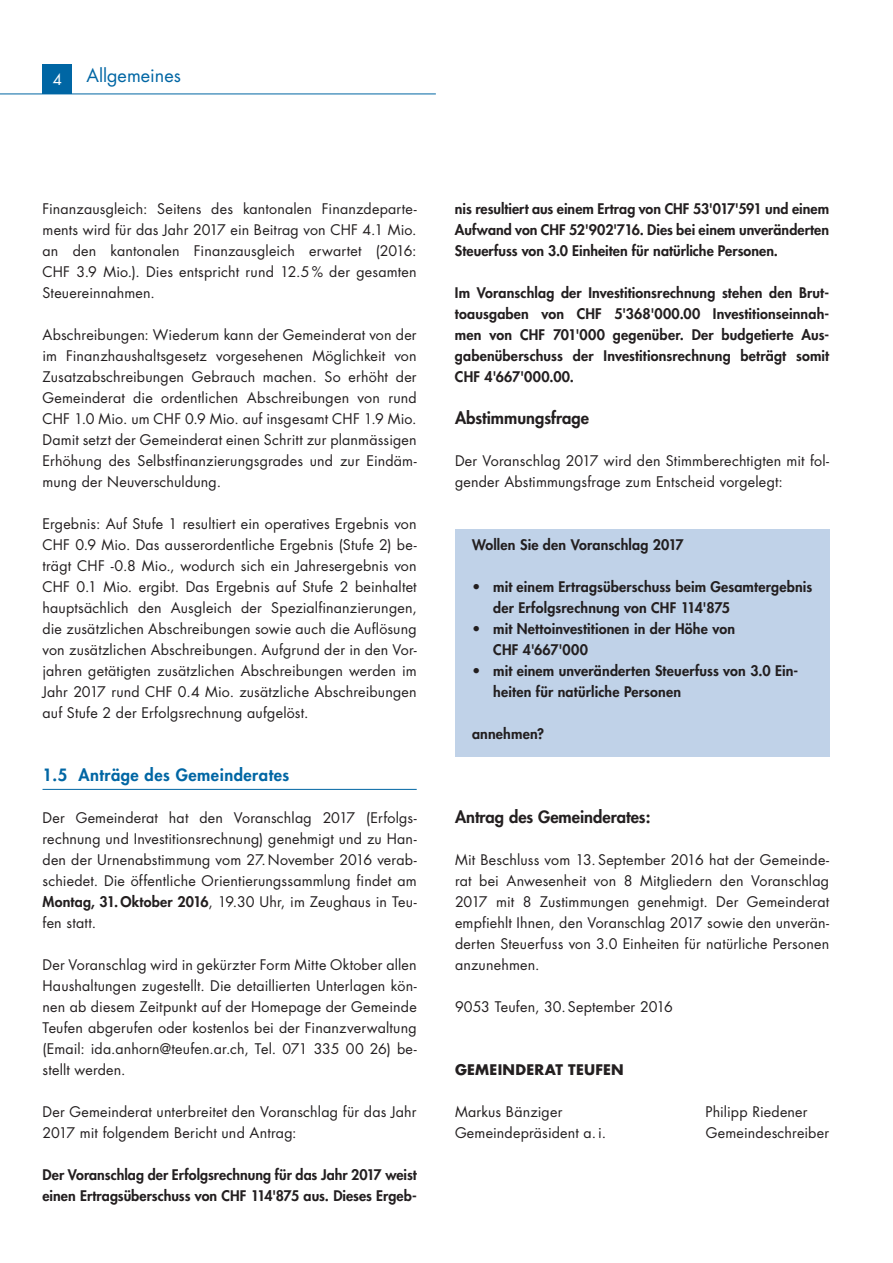
<style>
.page{position:relative;width:893px;height:1263px;background:#fff}
.page>*{position:absolute;margin:0;border:0;box-sizing:border-box;transform-origin:0 0}
.t1{font:18px "Futura Std";color:#0066a4}
.t2{font:800 16.5px "Futura Std";color:#231f20}
.t3{font:800 16.5px "Futura Std";letter-spacing:.03em;color:#0066a4}
.t4{font:15px "Futura Std";color:#fff}
.t5{font:14.25px/21px "Futura Std";letter-spacing:.015em;color:#231f20;text-align:justify}
.t6{font:800 14.25px/21px "Futura Std";letter-spacing:.005em;color:#231f20}
.t7{font:700 14.25px "Futura Std";letter-spacing:.02em;color:#231f20}
.s1{font-weight:800}
.s2{font-weight:400}
</style>
<div class="page">
<div style="left:43px;top:64px;width:29px;height:30px;background:#0066a4"></div>
<hr style="left:0;top:94px;width:436px;height:1px;background:#0066a4">
<hr style="left:43px;top:789px;width:374px;height:1px;background:#0066a4">
<div style="left:455px;top:529px;width:374px;height:227px;background:#c0d2e8"></div>
<p class="t4" style="left:53px;top:70px;width:11px">4</p>
<p class="t1" style="left:86px;top:64px;width:96px">Allgemeines</p>
<p class="t5" style="left:43px;top:198px;width:376px">Finanzausgleich: Seitens des kantonalen Finanzdeparte&shy;ments wird für das Jahr 2017 ein Beitrag von CHF 4.1 Mio. an den kantonalen Finanzausgleich erwartet (2016:<br>CHF 3.9 Mio.). Dies entspricht rund 12.5% der gesamten Steuereinnahmen.</p>
<p class="t5" style="left:43px;top:324px;width:376px">Abschreibungen: Wiederum kann der Gemeinderat von der im Finanzhaushaltsgesetz vorgesehenen Möglichkeit von Zusatzabschreibungen Gebrauch machen. So erhöht der Gemeinderat die ordentlichen Abschreibungen von rund CHF 1.0 Mio. um CHF 0.9 Mio. auf insgesamt CHF 1.9 Mio.<br>Damit setzt der Gemeinderat einen Schritt zur planmässigen Erhöhung des Selbstfinanzierungsgrades und zur Eindäm&shy;mung der Neuverschuldung.</p>
<p class="t5" style="left:43px;top:513px;width:376px">Ergebnis: Auf Stufe 1 resultiert ein operatives Ergebnis von CHF 0.9 Mio. Das ausserordentliche Ergebnis (Stufe 2) be&shy;trägt CHF -0.8 Mio., wodurch sich ein Jahresergebnis von CHF 0.1 Mio. ergibt. Das Ergebnis auf Stufe 2 beinhaltet hauptsächlich den Ausgleich der Spezialfinanzierungen, die zusätzlichen Abschreibungen sowie auch die Auflösung von zusätzlichen Abschreibungen. Aufgrund der in den Vor&shy;jahren getätigten zusätzlichen Abschreibungen werden im Jahr 2017 rund CHF 0.4 Mio. zusätzliche Abschreibungen auf Stufe 2 der Erfolgsrechnung aufgelöst.</p>
<p class="t3" style="left:43px;top:764px;width:248px">1.5 Anträge des Gemeinderates</p>
<p class="t5" style="left:43px;top:807px;width:376px">Der Gemeinderat hat den Voranschlag 2017 (Erfolgs&shy;rechnung und Investitionsrechnung) genehmigt und zu Han&shy;den der Urnenabstimmung vom 27. November 2016 verab&shy;schiedet. Die öffentliche Orientierungssammlung findet am <span class="s1">Montag, 31.Oktober 2016</span>, 19.30 Uhr, im Zeughaus in Teu&shy;fen statt.</p>
<p class="t5" style="left:43px;top:954px;width:376px">Der Voranschlag wird in gekürzter Form Mitte Oktober allen Haushaltungen zugestellt. Die detaillierten Unterlagen kön&shy;nen ab diesem Zeitpunkt auf der Homepage der Gemeinde Teufen abgerufen oder kostenlos bei der Finanzverwaltung (Email: ida.anhorn@teufen.ar.ch, Tel. 071 335 00 26) be&shy;stellt werden.</p>
<p class="t5" style="left:43px;top:1101px;width:376px">Der Gemeinderat unterbreitet den Voranschlag für das Jahr<br>2017 mit folgendem Bericht und Antrag:</p>
<p class="t6" style="left:43px;top:1164px;width:376px">Der Voranschlag der Erfolgsrechnung für das Jahr 2017 weist einen Ertragsüberschuss von CHF 114'875 aus. Dieses Ergeb-</p>
<p class="t6" style="left:455px;top:198px;width:376px;text-align:justify">nis resultiert aus einem Ertrag von CHF 53'017'591 und einem Aufwand von CHF 52'902'716. Dies bei einem unveränderten Steuerfuss von 3.0 Einheiten für natürliche Personen.</p>
<p class="t6" style="left:455px;top:282px;width:376px;text-align:justify">Im Voranschlag der Investitionsrechnung stehen den Brut&shy;toausgaben von CHF 5'368'000.00 Investitionseinnah&shy;men von CHF 701'000 gegenüber. Der budgetierte Aus&shy;gabenüberschuss der Investitionsrechnung beträgt somit CHF 4'667'000.00.</p>
<p class="t2" style="left:455px;top:407px;width:136px">Abstimmungsfrage</p>
<p class="t5" style="left:455px;top:450px;width:376px">Der Voranschlag 2017 wird den Stimmberechtigten mit fol&shy;gender Abstimmungsfrage zum Entscheid vorgelegt:</p>
<p class="t6" style="left:472px;top:534px;width:213px">Wollen Sie den Voranschlag 2017</p>
<p class="t6" style="left:493px;top:576px;width:320px;text-indent:-21px"><span class="s2">•</span> mit einem Ertragsüberschuss beim Gesamtergebnis der Erfolgsrechnung von CHF 114'875</p>
<p class="t6" style="left:493px;top:618px;width:243px;text-indent:-21px"><span class="s2">•</span> mit Nettoinvestitionen in der Höhe von<br>CHF 4'667'000</p>
<p class="t6" style="left:493px;top:660px;width:306px;text-indent:-21px"><span class="s2">•</span> mit einem unveränderten Steuerfuss von 3.0 Ein&shy;heiten für natürliche Personen</p>
<p class="t6" style="left:472px;top:723px;width:74px">annehmen?</p>
<p class="t2" style="left:455px;top:806px;width:197px">Antrag des Gemeinderates:</p>
<p class="t5" style="left:455px;top:849px;width:376px">Mit Beschluss vom 13. September 2016 hat der Gemeinde&shy;rat bei Anwesenheit von 8 Mitgliedern den Voranschlag 2017 mit 8 Zustimmungen genehmigt. Der Gemeinderat empfiehlt Ihnen, den Voranschlag 2017 sowie den unverän&shy;derten Steuerfuss von 3.0 Einheiten für natürliche Personen anzunehmen.</p>
<p class="t5" style="left:455px;top:996px;width:219px">9053 Teufen, 30. September 2016</p>
<p class="t7" style="left:455px;top:1060px;width:170px">GEMEINDERAT TEUFEN</p>
<p class="t5" style="left:455px;top:1101px;width:109px">Markus Bänziger</p>
<p class="t5" style="left:705px;top:1101px;width:104px">Philipp Riedener</p>
<p class="t5" style="left:455px;top:1122px;width:153px">Gemeindepräsident a.i.</p>
<p class="t5" style="left:706px;top:1122px;width:125px">Gemeindeschreiber</p>
</div>
